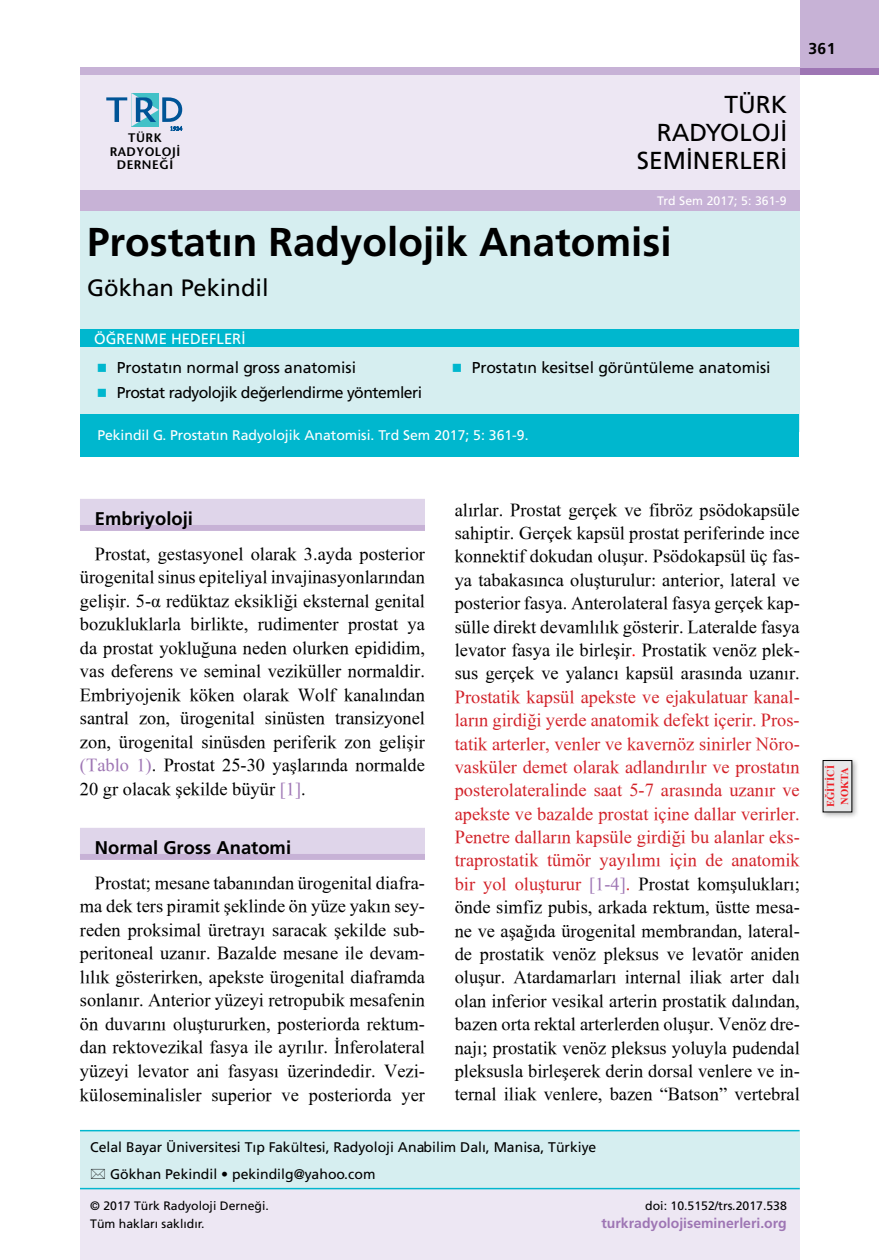
<style>
.page{position:relative;width:879px;height:1260px;background:#fff}
.page>*{position:absolute;margin:0;border:0;box-sizing:border-box;transform-origin:0 0}
.t1{font:40.25px "Frutiger Bold Tr";color:#000}
.t2{font:24.5px/28px "Frutiger Normal Tr";color:#000;text-align:right}
.t3{font:23.62px "Frutiger Normal Tr";color:#000}
.t4{font:18.38px/23.4px "Times New Roman";color:#000;text-align:justify}
.t5{font:18.38px "Frutiger Bold Tr";color:#000}
.t6{font:15.75px "Frutiger Normal Tr";color:#000}
.t7{font:15.75px "Frutiger Normal Tr";letter-spacing:-.03em;color:#000}
.t8{font:15.75px "Frutiger Bold Tr";color:#000}
.t9{font:14.88px "Frutiger Normal Tr";color:#fff}
.t10{font:14px/27.5px "Frutiger Normal Tr";color:#000}
.t11{font:14px "Frutiger Normal Tr";color:#fff}
.t12{font:14px "Frutiger Bold Tr";color:#9e76b4}
.t13{font:600 12.42px/13.5px "Stone Sans Std";letter-spacing:.04em;color:#000;text-align:center}
.t14{font:12.25px "Frutiger Normal Tr";color:#000}
.t15{font:12.25px "Frutiger Normal Tr";letter-spacing:.005em;color:#fff}
.t16{font:700 10.5px/14px "Times New Roman";color:#ed1d24}
.s1{color:#00b7ce}
.s2{color:#f00}
.s3{color:#d2232a}
.s4{color:#9e76b4}
</style>
<div class="page">
<div style="left:80px;top:75px;width:719px;height:115px;background:#ede7f3"></div>
<div style="left:80px;top:190px;width:719px;height:21px;background:#c7b2d6"></div>
<div style="left:80px;top:211px;width:719px;height:221px;background:#d6eef0"></div>
<div style="left:80px;top:329px;width:718px;height:18px;background:#00b7ce"></div>
<div style="left:80px;top:499px;width:345px;height:29px;background:#dfd5ea"></div>
<div style="left:80px;top:525px;width:345px;height:6px;background:#c7b2d6"></div>
<div style="left:80px;top:828px;width:345px;height:29px;background:#dfd5ea"></div>
<div style="left:80px;top:854px;width:345px;height:6px;background:#c7b2d6"></div>
<div style="left:80px;top:1130px;width:719px;height:58px;background:#d6eef0"></div>
<hr style="left:80px;top:1130px;width:719px;height:1px;background:#00b7ce">
<div style="left:80px;top:1189px;width:719px;height:71px;background:#ede7f3"></div>
<hr style="left:80px;top:1188px;width:719px;height:1px;background:#00b7ce">
<svg style="left:106px;top:93px;width:76px;height:38px"></svg>
<div style="left:818px;top:757px;width:40px;height:62px;background:#000;opacity:.33"></div>
<div style="left:822px;top:761px;width:29px;height:51px;background:#e6e7e8"></div>
<div style="left:799px;top:68px;width:79px;height:7px;background:#9e76b4"></div>
<div style="left:80px;top:68px;width:719px;height:7px;background:#c7b2d6"></div>
<div style="left:799px;top:0;width:79px;height:68px;background:#c7b2d6"></div>
<div style="left:80px;top:414px;width:717px;height:43px;background:#00b7ce"></div>
<p class="t13" style="left:110px;top:131px;width:72px">TÜRK<br>RADYOLOJİ<br>DERNEĞİ</p>
<h2 class="t2" style="left:636px;top:90px;width:152px">TÜRK<br>RADYOLOJİ<br>SEMİNERLERİ</h2>
<p class="t15" style="left:657px;top:193px;width:131px">Trd Sem 2017; 5: 361-9</p>
<h1 class="t1" style="left:87px;top:218px;width:585px">Prostatın Radyolojik Anatomisi</h1>
<p class="t3" style="left:87px;top:273px;width:183px">Gökhan Pekindil</p>
<p class="t9" style="left:94px;top:330px;width:153px">ÖĞRENME HEDEFLERİ</p>
<p class="t6" style="left:97px;top:359px;width:260px"><span class="s1">■</span> Prostatın normal gross anatomisi</p>
<p class="t7" style="left:97px;top:383px;width:326px"><span class="s1">■</span> Prostat radyolojik değerlendirme yöntemleri</p>
<p class="t6" style="left:451px;top:359px;width:320px"><span class="s1">■</span> Prostatın kesitsel görüntüleme anatomisi</p>
<p class="t11" style="left:97px;top:427px;width:432px">Pekindil G. Prostatın Radyolojik Anatomisi. Trd Sem 2017; 5: 361-9.</p>
<p class="t8" style="left:808px;top:39px;width:28px">361</p>
<p class="t4" style="left:454px;top:497px;width:346px">alırlar. Prostat gerçek ve fibröz psödokapsüle sahiptir. Gerçek kapsül prostat periferinde ince konnektif dokudan oluşur. Psödokapsül üç fas&shy;ya tabakasınca oluşturulur: anterior, lateral ve posterior fasya. Anterolateral fasya gerçek kap&shy;sülle direkt devamlılık gösterir. Lateralde fasya levator fasya ile birleşir<span class="s2">.</span> Prostatik venöz plek&shy;sus gerçek ve yalancı kapsül arasında uzanır.</p>
<p class="t4" style="left:454px;top:685px;width:346px"><span class="s3">Prostatik kapsül apekste ve ejakulatuar kanal&shy;ların girdiği yerde anatomik defekt içerir. Pros&shy;tatik arterler, venler ve kavernöz sinirler Nöro&shy;vasküler demet olarak adlandırılır ve prostatın posterolateralinde saat 5-7 arasında uzanır ve apekste ve bazalde prostat içine dallar verirler.<br>Penetre dalların kapsüle girdiği bu alanlar eks&shy;traprostatik tümör yayılımı için de anatomik bir yol oluşturur</span> <span class="s4">[1-4]</span><span class="s3">.</span> Prostat komşulukları; önde simfiz pubis, arkada rektum, üstte mesa&shy;ne ve aşağıda ürogenital membrandan, lateral&shy;de prostatik venöz pleksus ve levatör aniden oluşur. Atardamarları internal iliak arter dalı olan inferior vesikal arterin prostatik dalından, bazen orta rektal arterlerden oluşur. Venöz dre&shy;najı; prostatik venöz pleksus yoluyla pudendal pleksusla birleşerek derin dorsal venlere ve in&shy;ternal iliak venlere, bazen “Batson” vertebral</p>
<p class="t10" style="left:110px;top:1133px;width:487px;text-indent:-20px">Celal Bayar Üniversitesi Tıp Fakültesi, Radyoloji Anabilim Dalı, Manisa, Türkiye<br>Gökhan Pekindil • pekindilg@yahoo.com</p>
<p class="t14" style="left:90px;top:1199px;width:180px">© 2017 Türk Radyoloji Derneği.</p>
<p class="t14" style="left:645px;top:1199px;width:143px">doi: 10.5152/trs.2017.538</p>
<p class="t14" style="left:90px;top:1216px;width:116px">Tüm hakları saklıdır.</p>
<p class="t12" style="left:601px;top:1214px;width:187px">turkradyolojiseminerleri.org</p>
<p class="t5" style="left:95px;top:508px;width:100px">Embriyoloji</p>
<p class="t4" style="left:80px;top:542px;width:346px;text-indent:15px">Prostat, gestasyonel olarak 3.ayda posterior ürogenital sinus epiteliyal invajinasyonlarından gelişir. 5-α redüktaz eksikliği eksternal genital bozukluklarla birlikte, rudimenter prostat ya da prostat yokluğuna neden olurken epididim, vas deferens ve seminal veziküller normaldir.<br>Embriyojenik köken olarak Wolf kanalından santral zon, ürogenital sinüsten transizyonel zon, ürogenital sinüsden periferik zon gelişir <span class="s4">(Tablo 1)</span>. Prostat 25-30 yaşlarında normalde 20 gr olacak şekilde büyür <span class="s4">[1]</span>.</p>
<p class="t5" style="left:95px;top:837px;width:198px">Normal Gross Anatomi</p>
<p class="t4" style="left:80px;top:871px;width:346px;text-indent:15px">Prostat; mesane tabanından ürogenital diafra&shy;ma dek ters piramit şeklinde ön yüze yakın sey&shy;reden proksimal üretrayı saracak şekilde sub&shy;peritoneal uzanır. Bazalde mesane ile devam&shy;lılık gösterirken, apekste ürogenital diaframda sonlanır. Anterior yüzeyi retropubik mesafenin ön duvarını oluştururken, posteriorda rektum&shy;dan rektovezikal fasya ile ayrılır. İnferolateral yüzeyi levator ani fasyası üzerindedir. Vezi&shy;küloseminalisler superior ve posteriorda yer</p>
<p class="t16" style="left:822px;top:807px;width:44px;rotate:-90deg">EĞİTİCİ<br>NOKTA</p>
</div>
